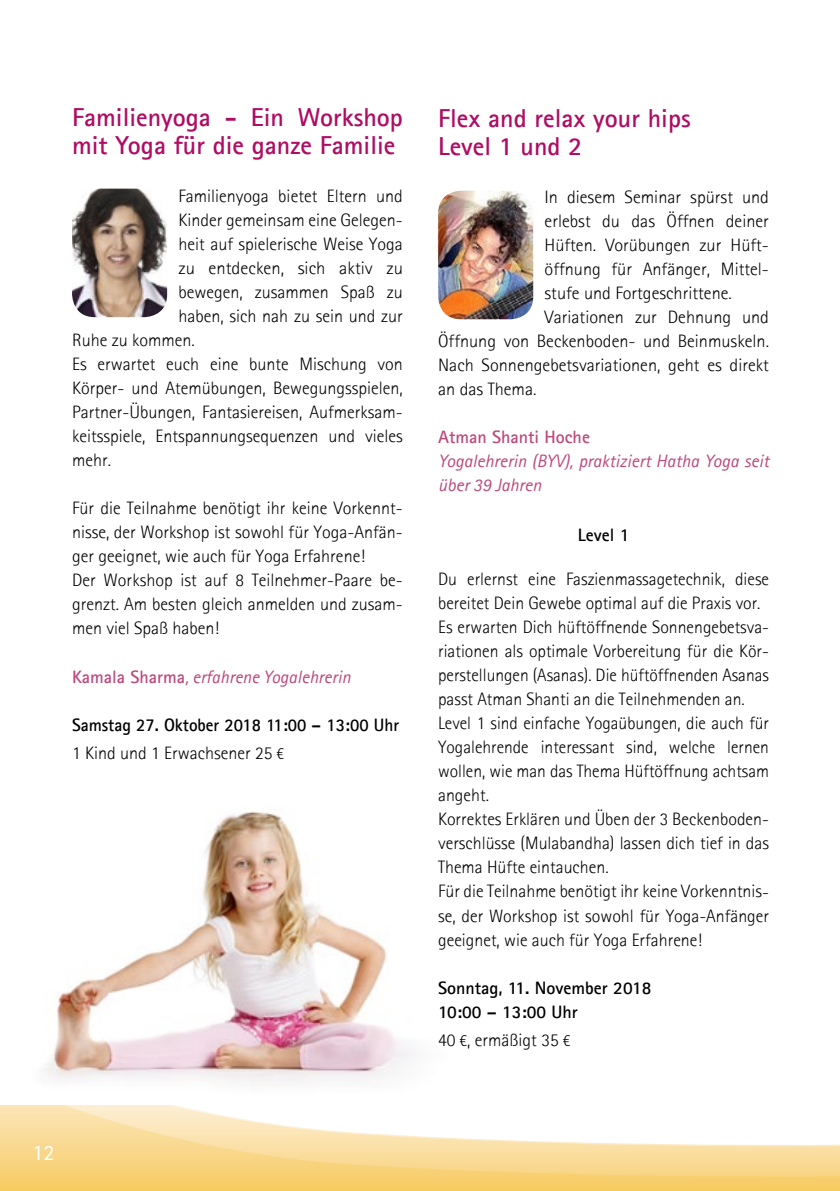
<style>
.page{position:relative;width:840px;height:1191px;background:#fff}
.page>*{position:absolute;margin:0;border:0;box-sizing:border-box;transform-origin:0 0}
.t1{font:700 26px/28px "Agfa Rotis Sans Serif";color:#af0c64}
.t2{font:22px "Agfa Rotis Sans Serif";color:#fff}
.t3{font:300 18px/24px "AT Rotis Sans Serif";color:#000}
.t4{font:italic 18px/24px "Agfa Rotis Sans Serif";color:#bc4a7d}
.t5{font:700 18px/24px "Agfa Rotis Sans Serif";color:#000}
.t6{font:700 18px "Agfa Rotis Sans Serif";color:#000;scale:.96 1}
.t7{font:700 18px "Agfa Rotis Sans Serif";color:#bc4a7d}
.s1{font-weight:700;font-style:normal}
.s2{font-family:"The Sans Cd LF3";font-size:16px}
</style>
<div class="page">
<svg style="left:0;top:1105px;width:839px;height:86px"></svg>
<img style="left:43px;top:811px;width:369px;height:272px">
<img style="left:438px;top:191px;width:95px;height:128px">
<img style="left:72px;top:189px;width:95px;height:128px">
<h1 class="t1" style="left:72px;top:103px;width:332px">Familienyoga - Ein Workshop mit Yoga für die ganze Familie</h1>
<p class="t3" style="left:178px;top:184px;width:226px">Familienyoga bietet Eltern und</p>
<p class="t3" style="left:178px;top:208px;width:226px">Kinder gemeinsam eine Gelegen-</p>
<p class="t3" style="left:178px;top:232px;width:226px">heit auf spielerische Weise Yoga</p>
<p class="t3" style="left:178px;top:256px;width:226px">zu entdecken, sich aktiv zu</p>
<p class="t3" style="left:178px;top:280px;width:226px">bewegen, zusammen Spaß zu</p>
<p class="t3" style="left:178px;top:304px;width:226px">haben, sich nah zu sein und zur</p>
<p class="t3" style="left:72px;top:328px;width:124px">Ruhe zu kommen.</p>
<p class="t3" style="left:72px;top:352px;width:332px">Es erwartet euch eine bunte Mischung von</p>
<p class="t3" style="left:72px;top:376px;width:332px">Körper- und Atemübungen, Bewegungsspielen,</p>
<p class="t3" style="left:72px;top:400px;width:332px">Partner-Übungen, Fantasiereisen, Aufmerksam-</p>
<p class="t3" style="left:72px;top:424px;width:332px">keitsspiele, Entspannungsequenzen und vieles</p>
<p class="t3" style="left:72px;top:448px;width:41px">mehr.</p>
<p class="t3" style="left:72px;top:496px;width:332px">Für die Teilnahme benötigt ihr keine Vorkennt&shy;nisse, der Workshop ist sowohl für Yoga-Anfän&shy;ger geeignet, wie auch für Yoga Erfahrene!<br>Der Workshop ist auf 8 Teilnehmer-Paare be&shy;grenzt. Am besten gleich anmelden und zusam&shy;men viel Spaß haben!</p>
<p class="t4" style="left:72px;top:664px;width:280px"><span class="s1">Kamala Sharma</span>, erfahrene Yogalehrerin</p>
<p class="t6" style="left:72px;top:713px;width:342px">Samstag 27. Oktober 2018 11:00 – 13:00 Uhr</p>
<p class="t3" style="left:72px;top:740px;width:214px">1 Kind und 1 Erwachsener 25 <span class="s2">€</span></p>
<h1 class="t1" style="left:438px;top:104px;width:254px">Flex and relax your hips<br>Level 1 und 2</h1>
<p class="t3" style="left:544px;top:185px;width:226px">In diesem Seminar spürst und</p>
<p class="t3" style="left:544px;top:209px;width:226px">erlebst du das Öffnen deiner</p>
<p class="t3" style="left:544px;top:233px;width:226px">Hüften. Vorübungen zur Hüft-</p>
<p class="t3" style="left:544px;top:257px;width:226px">öffnung für Anfänger, Mittel-</p>
<p class="t3" style="left:544px;top:281px;width:189px">stufe und Fortgeschrittene.</p>
<p class="t3" style="left:544px;top:305px;width:226px">Variationen zur Dehnung und</p>
<p class="t3" style="left:438px;top:329px;width:332px">Öffnung von Beckenboden- und Beinmuskeln.</p>
<p class="t3" style="left:438px;top:353px;width:332px">Nach Sonnengebetsvariationen, geht es direkt</p>
<p class="t3" style="left:438px;top:377px;width:100px">an das Thema.</p>
<p class="t7" style="left:438px;top:426px;width:153px">Atman Shanti Hoche</p>
<p class="t4" style="left:438px;top:449px;width:332px">Yogalehrerin (BYV), praktiziert Hatha Yoga seit über 39 Jahren</p>
<p class="t5" style="left:577px;top:523px;width:53px">Level 1</p>
<p class="t3" style="left:438px;top:567px;width:332px">Du erlernst eine Faszienmassagetechnik, diese bereitet Dein Gewebe optimal auf die Praxis vor.<br>Es erwarten Dich hüftöffnende Sonnengebetsva&shy;riationen als optimale Vorbereitung für die Kör&shy;perstellungen (Asanas). Die hüftöffnenden Asanas passt Atman Shanti an die Teilnehmenden an.<br>Level 1 sind einfache Yogaübungen, die auch für Yogalehrende interessant sind, welche lernen wollen, wie man das Thema Hüftöffnung achtsam angeht.<br>Korrektes Erklären und Üben der 3 Beckenboden&shy;verschlüsse (Mulabandha) lassen dich tief in das Thema Hüfte eintauchen.<br>Für die Teilnahme benötigt ihr keine Vorkenntnis&shy;se, der Workshop ist sowohl für Yoga-Anfänger geeignet, wie auch für Yoga Erfahrene!</p>
<p class="t5" style="left:438px;top:975px;width:214px">Sonntag, 11. November 2018<br>10:00 – 13:00 Uhr</p>
<p class="t3" style="left:438px;top:1027px;width:134px">40 <span class="s2">€</span>, ermäßigt 35 <span class="s2">€</span></p>
<p class="t2" style="left:33px;top:1139px;width:23px">12</p>
</div>
